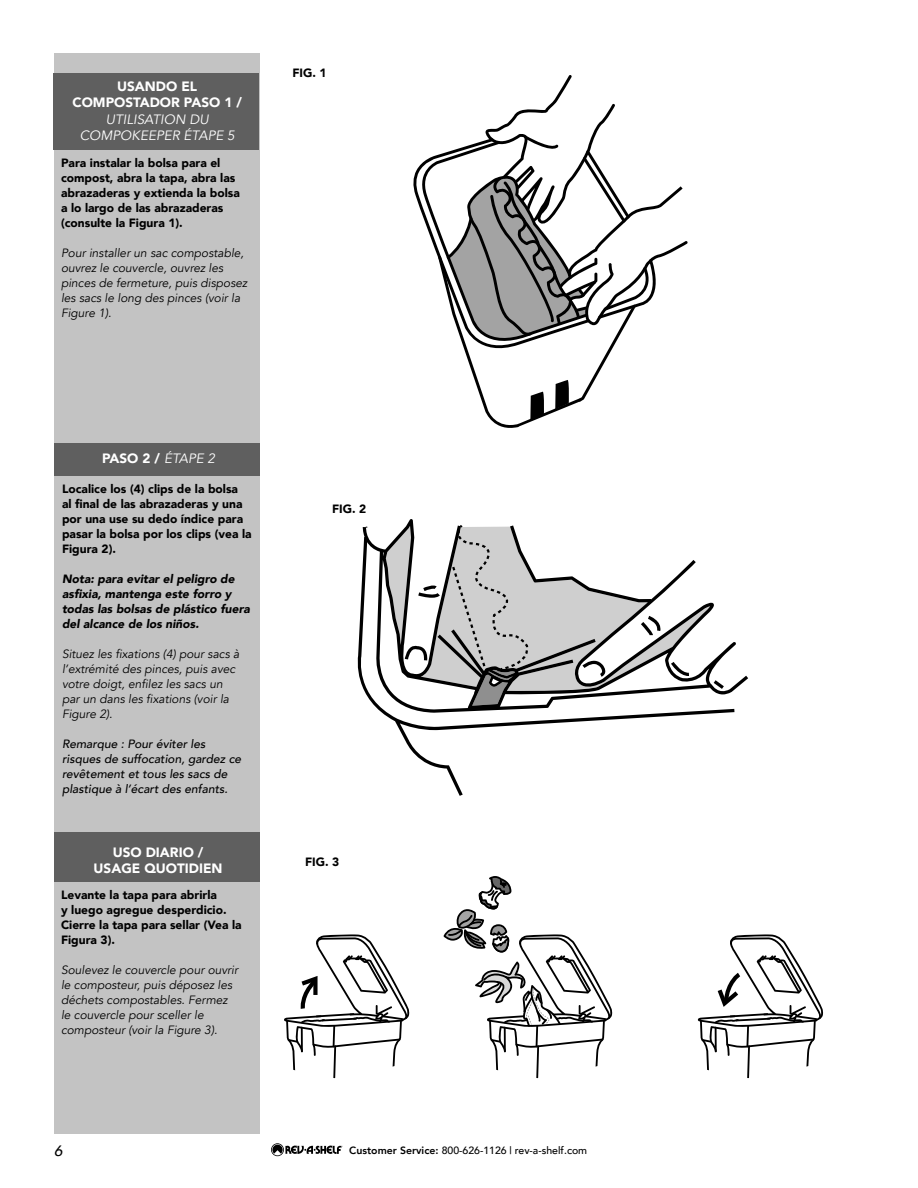
<style>
.page{position:relative;width:918px;height:1188px;background:#fff}
.page>*{position:absolute;margin:0;border:0;box-sizing:border-box;transform-origin:0 0}
.t1{font:italic 500 15px "Avenir";color:#000}
.t2{font:italic 13.5px/16.2px "Avenir";color:#fff;text-align:center}
.t3{font:900 13.5px/16.2px "Avenir";color:#fff;text-align:center}
.t4{font:italic 12px/15px "Avenir";color:#000}
.t5{font:900 12px/15px "Avenir";color:#000}
.t6{font:italic 500 12px/15px "Avenir";color:#000}
.t7{font:italic 900 12px/15px "Avenir";color:#000}
.t8{font:500 10.5px "Avenir";color:#000}
.s1{font-weight:900;font-style:normal}
.s2{font-weight:400;font-style:italic}
.s3{font-weight:800}
</style>
<div class="page">
<svg style="left:271px;top:1143px;width:72px;height:13px"></svg>
<svg style="left:444px;top:876px;width:169px;height:203px"></svg>
<svg style="left:284px;top:934px;width:126px;height:145px"></svg>
<svg style="left:697px;top:934px;width:126px;height:145px"></svg>
<div style="left:54px;top:53px;width:206px;height:1081px;background:#c3c3c3"></div>
<div style="left:54px;top:443px;width:206px;height:32px;background:#5f5f5f"></div>
<div style="left:54px;top:833px;width:205px;height:49px;background:#5f5f5f"></div>
<div style="left:54px;top:73px;width:205px;height:77px;background:#5f5f5f"></div>
<svg style="left:413px;top:75px;width:275px;height:353px"></svg>
<svg style="left:357px;top:519px;width:391px;height:277px"></svg>
<svg style="left:450px;top:522px;width:79px;height:184px;background:#b8b8b8"></svg>
<p class="t2" style="left:73px;top:79px;width:171px"><span class="s1">USANDO EL<br>COMPOSTADOR PASO 1 /<br></span>UTILISATION DU<br>COMPOKEEPER ÉTAPE 5</p>
<p class="t5" style="left:61px;top:155px;width:180px">Para instalar la bolsa para el compost, abra la tapa, abra las abrazaderas y extienda la bolsa a lo largo de las abrazaderas (consulte la Figura 1).</p>
<p class="t4" style="left:61px;top:245px;width:188px">Pour installer un sac compostable, ouvrez le couvercle, ouvrez les pinces de fermeture, puis disposez les sacs le long des pinces (voir la<br>Figure 1).</p>
<p class="t5" style="left:292px;top:65px;width:36px">FIG. 1</p>
<p class="t3" style="left:102px;top:449px;width:115px">PASO 2 / <span class="s2">ÉTAPE 2</span></p>
<p class="t5" style="left:62px;top:481px;width:191px">Localice los (4) clips de la bolsa<br>al final de las abrazaderas y una por una use su dedo índice para pasar la bolsa por los clips (vea la<br>Figura 2).</p>
<p class="t7" style="left:62px;top:571px;width:189px">Nota: para evitar el peligro de asfixia, mantenga este forro y todas las bolsas de plástico fuera del alcance de los niños.</p>
<p class="t4" style="left:62px;top:646px;width:179px">Situez les fixations (4) pour sacs à l’extrémité des pinces, puis avec votre doigt, enfilez les sacs un par un dans les fixations (voir la<br>Figure 2).</p>
<p class="t6" style="left:62px;top:736px;width:181px">Remarque : Pour éviter les risques de suffocation, gardez ce revêtement et tous les sacs de plastique à l’écart des enfants.</p>
<p class="t3" style="left:94px;top:844px;width:130px">USO DIARIO /<br>USAGE QUOTIDIEN</p>
<p class="t5" style="left:61px;top:887px;width:182px">Levante la tapa para abrirla<br>y luego agregue desperdicio.<br>Cierre la tapa para sellar (Vea la<br>Figura 3).</p>
<p class="t4" style="left:61px;top:963px;width:179px">Soulevez le couvercle pour ouvrir le composteur, puis déposez les déchets compostables. Fermez le couvercle pour sceller le composteur (voir la Figure 3).</p>
<p class="t5" style="left:332px;top:501px;width:36px">FIG. 2</p>
<p class="t5" style="left:305px;top:854px;width:36px">FIG. 3</p>
<p class="t1" style="left:54px;top:1142px;width:10px">6</p>
<p class="t8" style="left:349px;top:1141px;width:239px"><span class="s3">Customer Service:</span> 800-626-1126 | rev-a-shelf.com</p>
</div>
